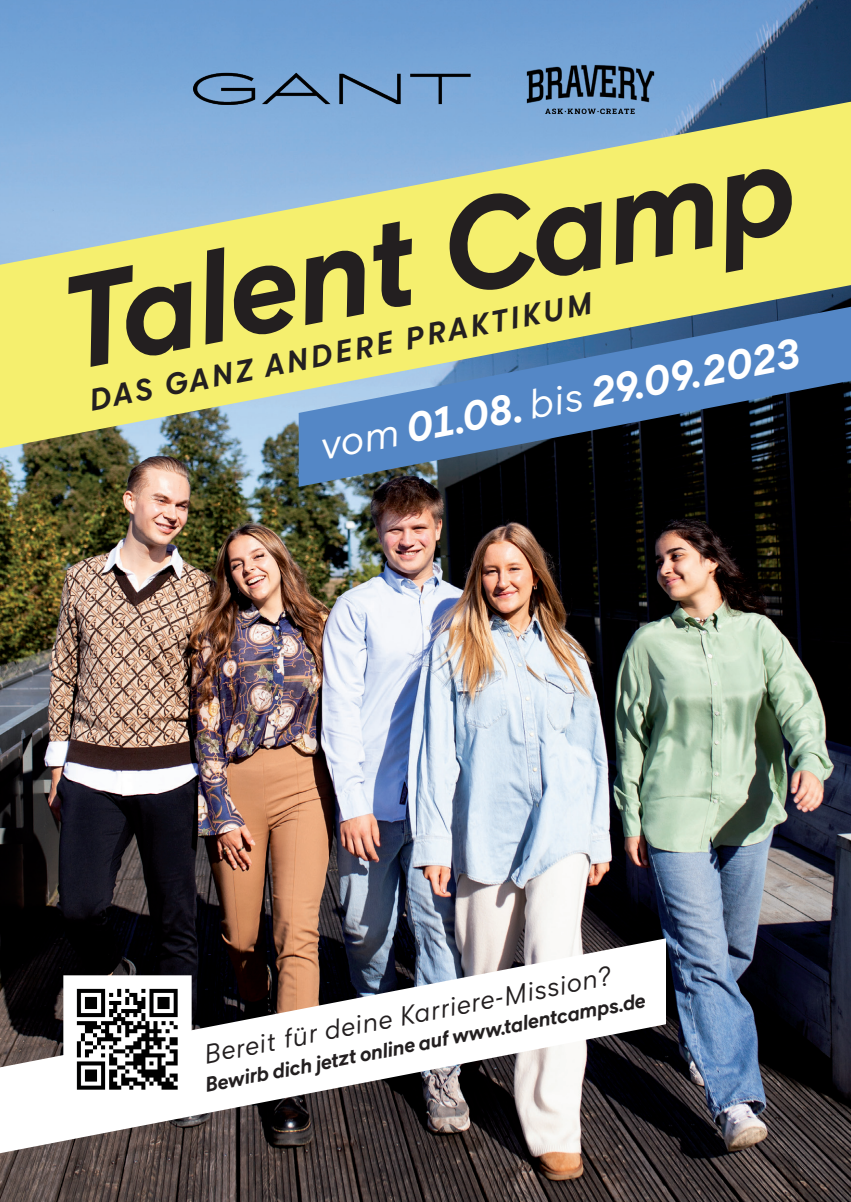
<style>
.page{position:relative;width:851px;height:1202px;background:#fff}
.page>*{position:absolute;margin:0;border:0;box-sizing:border-box;transform-origin:0 0}
.t1{font:italic 700 126.8px "Gant Modern V2";color:#231f20}
.t2{font:italic 700 40px "Gant Modern V2";color:#fff}
.t3{font:italic 700 29.6px "Gant Modern V2";color:#231f20}
.t4{font:italic 26px "Gant Modern V2";color:#231f20}
.t5{font:italic 700 20px "Gant Modern V2";color:#231f20}
.s1{font-weight:400}
</style>
<div class="page">
<img style="left:0;top:0;width:850px;height:1202px">
<svg style="left:0;top:102px;width:850px;height:346px;background:#cdd791"></svg>
<svg style="left:298px;top:307px;width:552px;height:180px;background:#5f787d"></svg>
<img style="left:193px;top:72px;width:277px;height:33px">
<img style="left:526px;top:63px;width:129px;height:50px">
<svg style="left:0;top:938px;width:666px;height:215px"></svg>
<svg style="left:62px;top:974px;width:131px;height:130px"></svg>
<h1 class="t1" style="left:47px;top:247px;width:746px;rotate:-11deg">Talent Camp</h1>
<h3 class="t3" style="left:86px;top:382px;width:513px;rotate:-11deg">DAS GANZ ANDERE PRAKTIKUM</h3>
<h2 class="t2" style="left:315px;top:421px;width:490px;rotate:-11deg"><span class="s1">vom</span> 01.08. <span class="s1">bis</span> 29.09.2023</h2>
<h3 class="t4" style="left:201px;top:1039px;width:416px;rotate:-11deg">Bereit für deine Karriere-Mission?</h3>
<p class="t5" style="left:203px;top:1073px;width:450px;rotate:-11deg">Bewirb dich jetzt online auf www.talentcamps.de</p>
</div>
